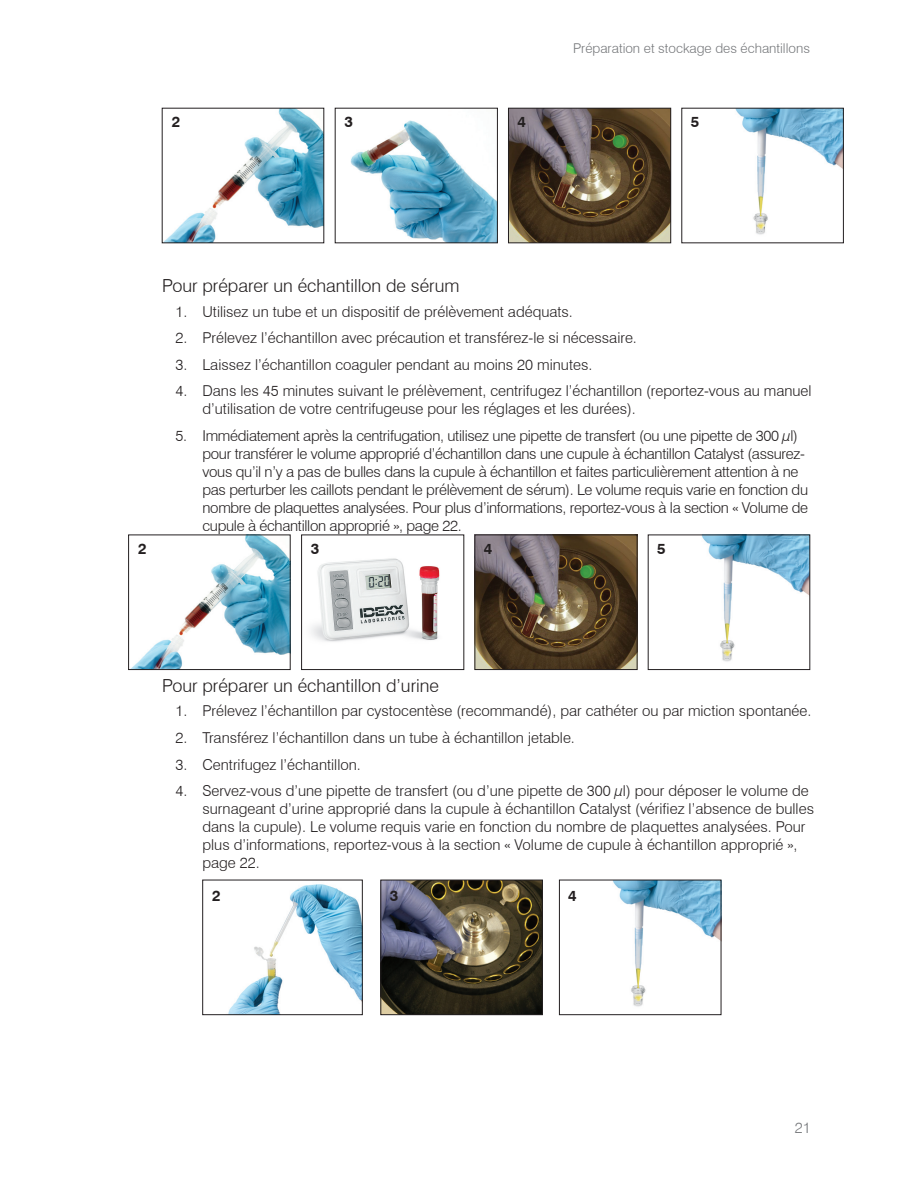
<style>
.page{position:relative;width:918px;height:1188px;background:#fff}
.page>*{position:absolute;margin:0;border:0;box-sizing:border-box;transform-origin:0 0}
.t1{font:300 18px "Swiss 721 BT";color:#231f20}
.t2{font:300 15px/18px "Swiss 721 BT";color:#231f20}
.t3{font:300 15px/18px "Swiss 721 BT";letter-spacing:-.02em;color:#231f20}
.t4{font:700 15px "Swiss 721 BT";color:#231f20}
.t5{font:300 15px "Swiss 721 BT";color:#76787b}
.t6{font:300 13.5px "Swiss 721 BT";color:#76787b}
</style>
<div class="page">
<img style="left:736px;top:110px;width:106px;height:125px">
<div style="left:682px;top:108px;width:162px;height:135px;border:1px solid #231f20"></div>
<img style="left:164px;top:110px;width:158px;height:131px">
<img style="left:350px;top:120px;width:146px;height:121px">
<img style="left:510px;top:110px;width:159px;height:131px">
<div style="left:508px;top:108px;width:163px;height:135px;border:1px solid #231f20"></div>
<img style="left:613px;top:882px;width:106px;height:125px">
<div style="left:559px;top:880px;width:162px;height:135px;border:1px solid #231f20"></div>
<img style="left:228px;top:884px;width:133px;height:129px">
<div style="left:203px;top:880px;width:160px;height:135px;border:1px solid #231f20"></div>
<img style="left:383px;top:882px;width:158px;height:131px">
<div style="left:381px;top:880px;width:162px;height:135px;border:1px solid #231f20"></div>
<img style="left:702px;top:537px;width:106px;height:125px">
<div style="left:648px;top:535px;width:162px;height:135px;border:1px solid #231f20"></div>
<img style="left:131px;top:537px;width:157px;height:131px">
<div style="left:128px;top:535px;width:162px;height:135px;border:1px solid #231f20"></div>
<img style="left:311px;top:558px;width:129px;height:84px">
<div style="left:301px;top:535px;width:163px;height:135px;border:1px solid #231f20"></div>
<img style="left:477px;top:537px;width:158px;height:131px">
<div style="left:475px;top:535px;width:162px;height:135px;border:1px solid #231f20"></div>
<p class="t6" style="left:573px;top:40px;width:238px">Préparation et stockage des échantillons</p>
<p class="t4" style="left:172px;top:113px;width:10px">2</p>
<p class="t4" style="left:345px;top:113px;width:10px">3</p>
<p class="t4" style="left:518px;top:113px;width:10px">4</p>
<p class="t4" style="left:691px;top:113px;width:10px">5</p>
<p class="t1" style="left:162px;top:275px;width:299px">Pour préparer un échantillon de sérum</p>
<p class="t2" style="left:176px;top:302px;width:399px">1. Utilisez un tube et un dispositif de prélèvement adéquats.</p>
<p class="t2" style="left:176px;top:329px;width:463px">2. Prélevez l’échantillon avec précaution et transférez-le si nécessaire.</p>
<p class="t2" style="left:176px;top:355px;width:418px">3. Laissez l’échantillon coaguler pendant au moins 20 minutes.</p>
<p class="t2" style="left:202px;top:382px;width:611px;text-indent:-27px">4. Dans les 45 minutes suivant le prélèvement, centrifugez l’échantillon (reportez-vous au manuel d’utilisation de votre centrifugeuse pour les réglages et les durées).</p>
<p class="t3" style="left:202px;top:427px;width:607px;text-indent:-27px">5. Immédiatement après la centrifugation, utilisez une pipette de transfert (ou une pipette de 300 µl) pour transférer le volume approprié d’échantillon dans une cupule à échantillon Catalyst (assurez&shy;vous qu’il n’y a pas de bulles dans la cupule à échantillon et faites particulièrement attention à ne pas perturber les caillots pendant le prélèvement de sérum). Le volume requis varie en fonction du nombre de plaquettes analysées. Pour plus d’informations, reportez-vous à la section « Volume de cupule à échantillon approprié », page 22.</p>
<p class="t4" style="left:138px;top:539px;width:10px">2</p>
<p class="t4" style="left:311px;top:539px;width:10px">3</p>
<p class="t4" style="left:484px;top:539px;width:10px">4</p>
<p class="t4" style="left:657px;top:539px;width:10px">5</p>
<p class="t1" style="left:162px;top:675px;width:279px">Pour préparer un échantillon d’urine</p>
<p class="t2" style="left:176px;top:702px;width:638px">1. Prélevez l’échantillon par cystocentèse (recommandé), par cathéter ou par miction spontanée.</p>
<p class="t2" style="left:176px;top:728px;width:401px">2. Transférez l’échantillon dans un tube à échantillon jetable.</p>
<p class="t2" style="left:176px;top:755px;width:187px">3. Centrifugez l’échantillon.</p>
<p class="t2" style="left:202px;top:782px;width:613px;text-indent:-27px">4. Servez-vous d’une pipette de transfert (ou d’une pipette de 300 µl) pour déposer le volume de surnageant d’urine approprié dans la cupule à échantillon Catalyst (vérifiez l’absence de bulles dans la cupule). Le volume requis varie en fonction du nombre de plaquettes analysées. Pour plus d’informations, reportez-vous à la section « Volume de cupule à échantillon approprié », page 22.</p>
<p class="t4" style="left:212px;top:886px;width:10px">2</p>
<p class="t4" style="left:390px;top:886px;width:10px">3</p>
<p class="t4" style="left:568px;top:886px;width:10px">4</p>
<p class="t5" style="left:795px;top:1119px;width:17px">21</p>
</div>
